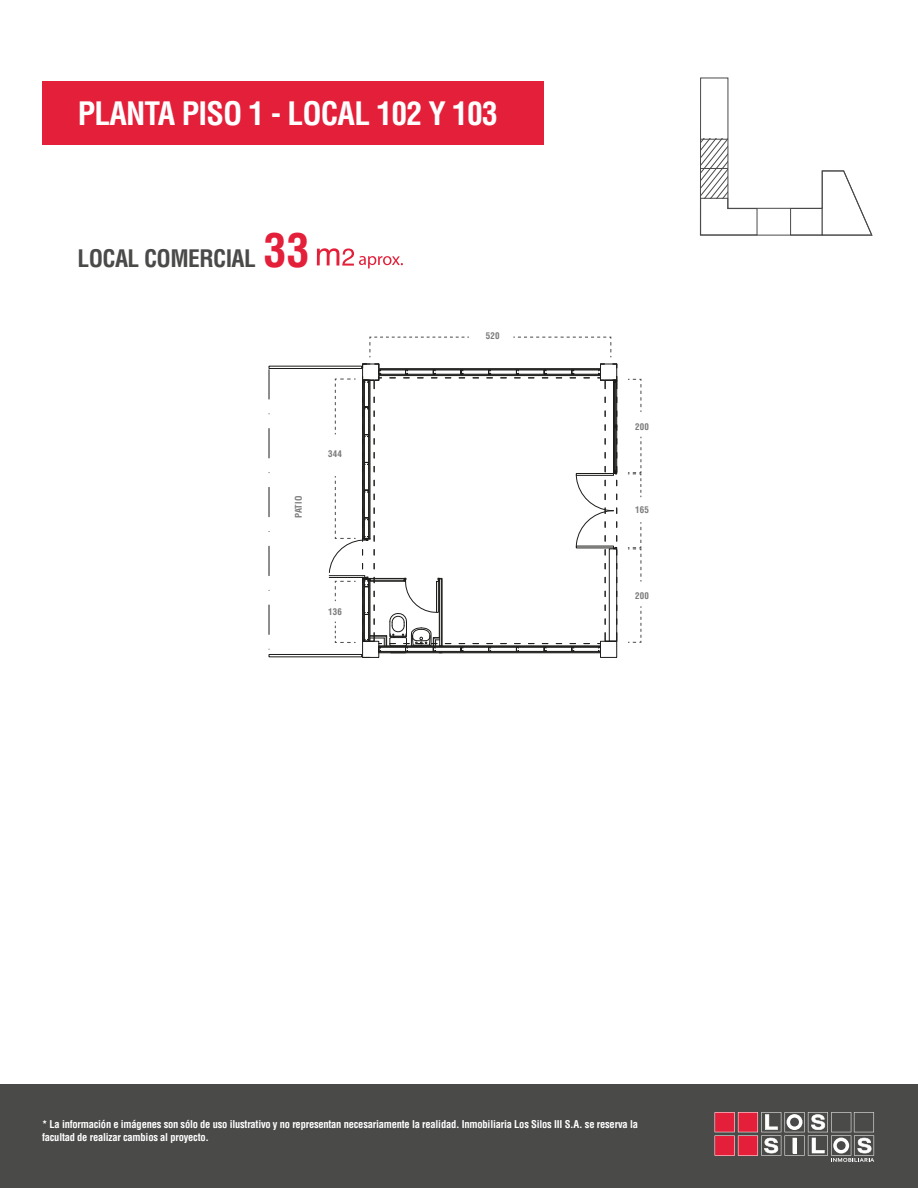
<style>
.page{position:relative;width:918px;height:1188px;background:#fff}
.page>*{position:absolute;margin:0;border:0;box-sizing:border-box;transform-origin:0 0}
.t1{font:700 condensed 31.5px "Helvetica LT Std";letter-spacing:-.025em;color:#fff}
.t2{font:700 condensed 23.55px "Helvetica LT Std";letter-spacing:-.025em;color:#4a4a49}
.t3{font:700 condensed 10.5px/12.6px "Helvetica LT Std";letter-spacing:-.02em;color:#fff}
.t4{font:700 condensed 9px "Helvetica LT Std";letter-spacing:.01em;color:#7c7b7b}
.s1{font-size:45.75px;color:#e41f39}
</style>
<div class="page">
<div style="left:605px;top:633px;width:12px;height:8px;border:1px solid #1d1d1b"></div>
<div style="left:600px;top:641px;width:17px;height:16px;border:1px solid #1d1d1b"></div>
<hr style="left:379px;top:374px;width:222px;height:1px;background:#1d1d1b">
<hr style="left:379px;top:375px;width:222px;height:1px;background:#1d1d1b">
<hr style="left:379px;top:370px;width:222px;height:1px;background:#1d1d1b">
<hr style="left:379px;top:369px;width:222px;height:1px;background:#1d1d1b">
<hr style="left:379px;top:368px;width:222px;height:1px;background:#1d1d1b">
<hr style="left:379px;top:651px;width:222px;height:1px;background:#1d1d1b">
<hr style="left:379px;top:652px;width:222px;height:1px;background:#1d1d1b">
<hr style="left:379px;top:653px;width:222px;height:1px;background:#1d1d1b">
<hr style="left:379px;top:647px;width:222px;height:1px;background:#1d1d1b">
<hr style="left:379px;top:646px;width:222px;height:1px;background:#1d1d1b">
<hr style="left:362px;top:380px;width:1px;height:159px;background:#1d1d1b">
<hr style="left:364px;top:380px;width:1px;height:158px;background:#1d1d1b">
<hr style="left:363px;top:380px;width:1px;height:158px;background:#1d1d1b">
<hr style="left:368px;top:380px;width:1px;height:158px;background:#1d1d1b">
<hr style="left:369px;top:380px;width:1px;height:158px;background:#1d1d1b">
<hr style="left:370px;top:380px;width:1px;height:159px;background:#1d1d1b">
<svg style="left:363px;top:397px;width:12px;height:20px"></svg>
<svg style="left:363px;top:425px;width:12px;height:19px"></svg>
<svg style="left:362px;top:364px;width:20px;height:25px"></svg>
<svg style="left:404px;top:370px;width:5px;height:9px"></svg>
<svg style="left:431px;top:370px;width:6px;height:9px"></svg>
<svg style="left:459px;top:370px;width:6px;height:9px"></svg>
<svg style="left:487px;top:370px;width:5px;height:9px"></svg>
<svg style="left:515px;top:370px;width:5px;height:9px"></svg>
<svg style="left:542px;top:370px;width:6px;height:9px"></svg>
<svg style="left:570px;top:370px;width:6px;height:9px"></svg>
<svg style="left:459px;top:643px;width:6px;height:8px"></svg>
<svg style="left:487px;top:643px;width:5px;height:8px"></svg>
<svg style="left:515px;top:643px;width:5px;height:8px"></svg>
<svg style="left:542px;top:643px;width:6px;height:8px"></svg>
<svg style="left:570px;top:643px;width:6px;height:8px"></svg>
<svg style="left:598px;top:643px;width:3px;height:10px"></svg>
<div style="left:609px;top:549px;width:8px;height:92px;border:1px solid #1d1d1b"></div>
<div style="left:613px;top:380px;width:4px;height:93px;border:1px solid #1d1d1b"></div>
<svg style="left:598px;top:364px;width:19px;height:25px"></svg>
<div style="left:614px;top:427px;width:2px;height:44px;border:1px solid #1d1d1b"></div>
<div style="left:614px;top:382px;width:2px;height:44px;border:1px solid #1d1d1b"></div>
<svg style="left:576px;top:466px;width:41px;height:89px"></svg>
<hr style="left:615px;top:382px;width:1px;height:43px;background:#1d1d1b">
<hr style="left:615px;top:428px;width:1px;height:43px;background:#1d1d1b">
<svg style="left:613px;top:425px;width:4px;height:5px"></svg>
<svg style="left:269px;top:370px;width:1px;height:29px"></svg>
<svg style="left:269px;top:429px;width:1px;height:29px"></svg>
<hr style="left:269px;top:487px;width:1px;height:30px;background:#1d1d1b">
<hr style="left:269px;top:546px;width:1px;height:30px;background:#1d1d1b">
<svg style="left:269px;top:605px;width:1px;height:29px"></svg>
<div style="left:269px;top:654px;width:93px;height:3px;border:1px solid #1d1d1b"></div>
<div style="left:269px;top:366px;width:93px;height:3px;border:1px solid #1d1d1b"></div>
<svg style="left:370px;top:337px;width:99px;height:20px"></svg>
<svg style="left:513px;top:337px;width:99px;height:20px"></svg>
<svg style="left:335px;top:379px;width:21px;height:55px"></svg>
<svg style="left:329px;top:453px;width:122px;height:205px"></svg>
<svg style="left:628px;top:379px;width:14px;height:33px"></svg>
<svg style="left:628px;top:606px;width:14px;height:37px"></svg>
<svg style="left:628px;top:437px;width:14px;height:60px"></svg>
<svg style="left:628px;top:522px;width:14px;height:60px"></svg>
<svg style="left:317px;top:248px;width:86px;height:20px"></svg>
<div style="left:0;top:1085px;width:918px;height:103px;background:#4a4a49"></div>
<svg style="left:715px;top:1112px;width:159px;height:50px"></svg>
<div style="left:42px;top:81px;width:501px;height:63px;background:#e41f39"></div>
<svg style="left:700px;top:78px;width:172px;height:157px"></svg>
<h1 class="t1" style="left:78px;top:94px;width:422px">PLANTA PISO 1 - LOCAL 102 Y 103</h1>
<h2 class="t2" style="left:78px;top:243px;width:233px">LOCAL COMERCIAL <span class="s1">33</span></h2>
<p class="t4" style="left:293px;top:518px;width:24px;rotate:-90deg">PATIO</p>
<p class="t4" style="left:328px;top:448px;width:15px">344</p>
<p class="t4" style="left:328px;top:606px;width:15px">136</p>
<p class="t4" style="left:486px;top:330px;width:15px">520</p>
<p class="t4" style="left:635px;top:421px;width:15px">200</p>
<p class="t4" style="left:635px;top:504px;width:15px">165</p>
<p class="t4" style="left:635px;top:590px;width:15px">200</p>
<p class="t3" style="left:42px;top:1118px;width:597px">* La información e imágenes son sólo de uso ilustrativo y no representan necesariamente la realidad. Inmobiliaria Los Silos III S.A. se reserva la facultad de realizar cambios al proyecto.</p>
</div>
